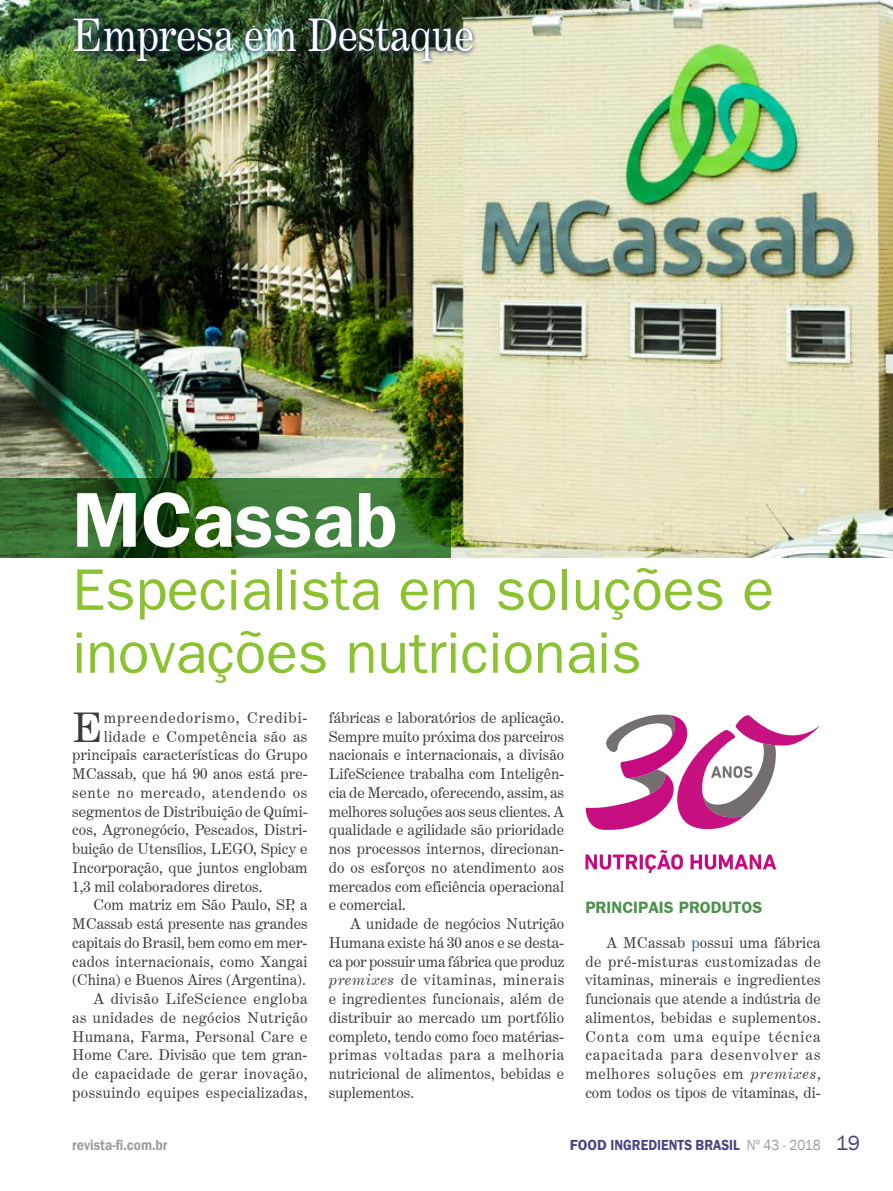
<style>
.page{position:relative;width:893px;height:1191px;background:#fff}
.page>*{position:absolute;margin:0;border:0;box-sizing:border-box;transform-origin:0 0}
.t1{font:700 78px "Frankfurt Gothic";color:#fff}
.t2{font:58.5px/63px "Frankfurt Gothic";color:#8bc22f}
.t3{font:45px "Century Expanded BT";color:#fff;scale:.9 1}
.t4{font:40.95px "Century Expanded BT";color:#3c3c3b}
.t5{font:700 16.5px "Frankfurt Gothic";color:#4b924a}
.t6{font:15px/18.8px "Century Expanded BT";letter-spacing:.005em;color:#3c3c3b;text-align:justify}
.t7{font:15px "Century Expanded BT";letter-spacing:.035em;color:#3c3c3b}
.t8{font:15px "Century Expanded BT";letter-spacing:.025em;color:#3c3c3b}
.t9{font:600 15px "Franklin Gothic";color:#484682}
.t10{font:15px "Century Expanded BT";letter-spacing:.03em;color:#3c3c3b}
.t11{font:15px "Century Expanded BT";letter-spacing:.05em;color:#3c3c3b}
.t12{font:15px "Century Expanded BT";letter-spacing:.065em;color:#3c3c3b}
.t13{font:15px "Century Expanded BT";letter-spacing:.04em;color:#3c3c3b}
.t14{font:600 15px "Franklin Gothic";color:#9d9d9c;scale:.9 1}
.s1{font-style:italic}
.s2{color:#356086}
.s3{font-weight:400;color:#9d9d9c}
.s4{font-weight:400;font-size:21px}
</style>
<div class="page">
<img style="left:1px;top:0;width:892px;height:558px">
<svg style="left:585px;top:854px;width:52px;height:15px"></svg>
<hr style="left:640px;top:854px;width:3px;height:15px;background:#c70a80">
<svg style="left:645px;top:850px;width:38px;height:23px"></svg>
<svg style="left:690px;top:854px;width:86px;height:15px"></svg>
<svg style="left:585px;top:714px;width:236px;height:116px"></svg>
<svg style="left:1px;top:478px;width:450px;height:80px;background:#316a29"></svg>
<img style="left:70px;top:14px;width:408px;height:51px">
<img style="left:0;top:0;width:1px;height:1191px">
<h3 class="t3" style="left:72px;top:8px;width:448px">Empresa em Destaque</h3>
<h1 class="t1" style="left:72px;top:474px;width:326px">MCassab</h1>
<h2 class="t2" style="left:72px;top:557px;width:703px">Especialista em soluções e inovações nutricionais</h2>
<h3 class="t4" style="left:72px;top:702px;width:33px">E</h3>
<p class="t12" style="left:104px;top:708px;width:205px">mpreendedorismo, Credibi-</p>
<p class="t6" style="left:329px;top:708px;width:237px">fábricas e laboratórios de aplicação.<br>Sempre muito próxima dos parceiros nacionais e internacionais, a divisão LifeScience trabalha com Inteligên&shy;cia de Mercado, oferecendo, assim, as melhores soluções aos seus clientes. A qualidade e agilidade são prioridade nos processos internos, direcionan&shy;do os esforços no atendimento aos mercados com eficiência operacional e comercial.</p>
<p class="t6" style="left:329px;top:914px;width:237px;text-indent:21px">A unidade de negócios Nutrição Humana existe há 30 anos e se desta&shy;ca por possuir uma fábrica que produz <span class="s1">premixes</span> de vitaminas, minerais e ingredientes funcionais, além de distribuir ao mercado um portfólio completo, tendo como foco matérias&shy;primas voltadas para a melhoria nutricional de alimentos, bebidas e suplementos.</p>
<p class="t13" style="left:104px;top:727px;width:205px">lidade e Competência são as</p>
<p class="t6" style="left:72px;top:745px;width:237px">principais características do Grupo</p>
<p class="t6" style="left:72px;top:764px;width:237px">MCassab, que há 90 anos está pre-</p>
<p class="t11" style="left:72px;top:783px;width:237px">sente no mercado, atendendo os</p>
<p class="t6" style="left:72px;top:801px;width:237px">segmentos de Distribuição de Quími-</p>
<p class="t6" style="left:72px;top:820px;width:237px">cos, Agronegócio, Pescados, Distri-</p>
<p class="t6" style="left:72px;top:839px;width:237px">buição de Utensílios, LEGO, Spicy e</p>
<p class="t6" style="left:72px;top:858px;width:237px">Incorporação, que juntos englobam</p>
<p class="t6" style="left:72px;top:876px;width:192px">1,3 mil colaboradores diretos.</p>
<p class="t6" style="left:94px;top:895px;width:216px">Com matriz em São Paulo, SP, a</p>
<p class="t6" style="left:72px;top:914px;width:237px">MCassab está presente nas grandes</p>
<p class="t6" style="left:72px;top:933px;width:237px">capitais do Brasil, bem como em mer-</p>
<p class="t6" style="left:72px;top:951px;width:237px">cados internacionais, como Xangai</p>
<p class="t6" style="left:72px;top:970px;width:235px">(China) e Buenos Aires (Argentina).</p>
<p class="t7" style="left:94px;top:989px;width:216px">A divisão LifeScience engloba</p>
<p class="t8" style="left:72px;top:1008px;width:237px">as unidades de negócios Nutrição</p>
<p class="t8" style="left:72px;top:1027px;width:237px">Humana, Farma, Personal Care e</p>
<p class="t6" style="left:72px;top:1045px;width:237px">Home Care. Divisão que tem gran-</p>
<p class="t7" style="left:72px;top:1064px;width:237px">de capacidade de gerar inovação,</p>
<p class="t10" style="left:72px;top:1083px;width:237px">possuindo equipes especializadas,</p>
<p class="t5" style="left:585px;top:897px;width:178px">PRINCIPAIS PRODUTOS</p>
<p class="t6" style="left:585px;top:933px;width:237px;text-indent:21px">A MCassab <span class="s2">p</span>ossui uma fábrica de pré-misturas customizadas de vitaminas, minerais e ingredientes funcionais que atende a indústria de alimentos, bebidas e suplementos.<br>Conta com uma equipe técnica capacitada para desenvolver as melhores soluções em <span class="s1">premixes</span>, com todos os tipos de vitaminas, di-</p>
<p class="t14" style="left:72px;top:1135px;width:107px">revista-fi.com.br</p>
<p class="t9" style="left:570px;top:1135px;width:292px">FOOD INGREDIENTS BRASIL <span class="s3">Nº 43 - 2018</span> <span class="s4">19</span></p>
</div>
